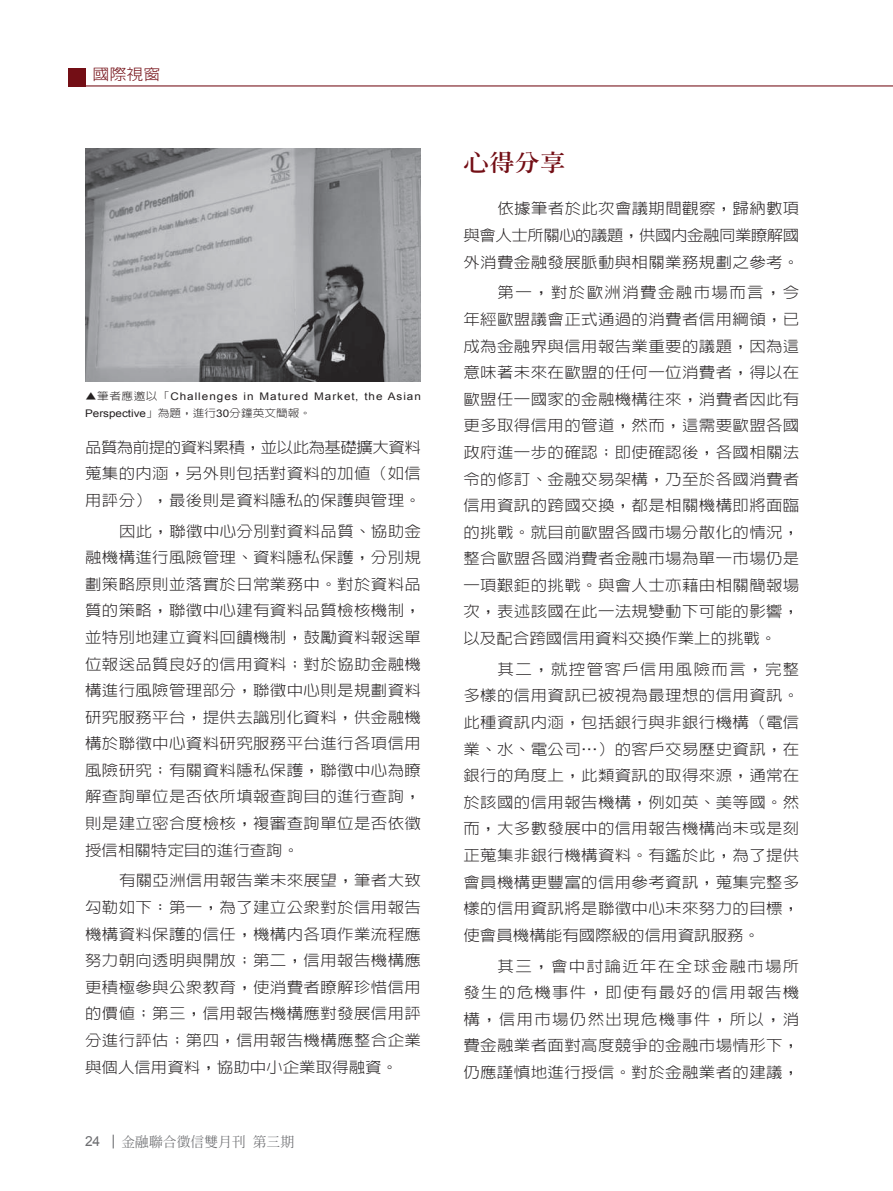
<style>
.page{position:relative;width:893px;height:1191px;background:#fff}
.page>*{position:absolute;margin:0;border:0;box-sizing:border-box;transform-origin:0 0}
.t1{font:800 22.95px "AR Ming B5";color:#730e15;scale:1.11 1}
.t2{font:300 15.3px "AR Hei B5";color:#730e15;scale:1.11 1}
.t3{font:300 15.15px/26.5px "AR Hei B5";letter-spacing:.02em;color:#231f20;text-align:justify;scale:1.09 1}
.t4{font:500 13.8px "AR Ming B5";color:#6c6d70}
.t5{font:13.8px "Arial";color:#6c6d70}
.t6{font:10.5px/16.5px "Arial";letter-spacing:.085em;color:#231f20;scale:1.11 1}
.s1{font-family:"AR Hei B5";font-weight:300}
</style>
<div class="page">
<svg style="left:113px;top:1134px;width:1px;height:14px"></svg>
<div style="left:68px;top:68px;width:17px;height:18px;background:#730e15"></div>
<hr style="left:68px;top:85px;width:825px;height:1px;background:#730e15">
<img style="left:85px;top:149px;width:336px;height:232px">
<p class="t2" style="left:92px;top:67px;width:63px">國際視窗</p>
<p class="t6" style="left:85px;top:388px;width:304px"><span class="s1">▲筆者應邀以「</span>Challenges in Matured Market, the Asian<br>Perspective<span class="s1">」為題，進行</span>30<span class="s1">分鐘英文簡報。</span></p>
<p class="t3" style="left:85px;top:433px;width:310px">品質為前提的資料累積，並以此為基礎擴大資料蒐集的內涵，另外則包括對資料的加值（如信用評分），最後則是資料隱私的保護與管理。</p>
<p class="t3" style="left:85px;top:517px;width:310px;text-indent:34px">因此，聯徵中心分別對資料品質、協助金融機構進行風險管理、資料隱私保護，分別規劃策略原則並落實於日常業務中。對於資料品質的策略，聯徵中心建有資料品質檢核機制，並特別地建立資料回饋機制，鼓勵資料報送單位報送品質良好的信用資料；對於協助金融機構進行風險管理部分，聯徵中心則是規劃資料研究服務平台，提供去識別化資料，供金融機構於聯徵中心資料研究服務平台進行各項信用風險研究；有關資料隱私保護，聯徵中心為瞭解查詢單位是否依所填報查詢目的進行查詢，則是建立密合度檢核，複審查詢單位是否依徵授信相關特定目的進行查詢。</p>
<p class="t3" style="left:85px;top:867px;width:310px;text-indent:34px">有關亞洲信用報告業未來展望，筆者大致勾勒如下：第一，為了建立公眾對於信用報告機構資料保護的信任，機構內各項作業流程應努力朝向透明與開放；第二，信用報告機構應更積極參與公眾教育，使消費者瞭解珍惜信用的價值；第三，信用報告機構應對發展信用評分進行評估；第四，信用報告機構應整合企業與個人信用資料，協助中小企業取得融資。</p>
<p class="t5" style="left:85px;top:1132px;width:17px">24</p>
<p class="t4" style="left:121px;top:1134px;width:174px">金融聯合徵信雙月刊第三期</p>
<h1 class="t1" style="left:463px;top:151px;width:93px">心得分享</h1>
<p class="t3" style="left:463px;top:195px;width:310px;text-indent:34px">依據筆者於此次會議期間觀察，歸納數項與會人士所關心的議題，供國內金融同業瞭解國外消費金融發展脈動與相關業務規劃之參考。</p>
<p class="t3" style="left:463px;top:279px;width:310px;text-indent:34px">第一，對於歐洲消費金融市場而言，今年經歐盟議會正式通過的消費者信用綱領，已成為金融界與信用報告業重要的議題，因為這意味著未來在歐盟的任何一位消費者，得以在歐盟任一國家的金融機構往來，消費者因此有更多取得信用的管道，然而，這需要歐盟各國政府進一步的確認；即使確認後，各國相關法令的修訂、金融交易架構，乃至於各國消費者信用資訊的跨國交換，都是相關機構即將面臨的挑戰。就目前歐盟各國市場分散化的情況，整合歐盟各國消費者金融市場為單一市場仍是一項艱鉅的挑戰。與會人士亦藉由相關簡報場次，表述該國在此一法規變動下可能的影響，以及配合跨國信用資料交換作業上的挑戰。</p>
<p class="t3" style="left:463px;top:656px;width:310px;text-indent:34px">其二，就控管客戶信用風險而言，完整多樣的信用資訊已被視為最理想的信用資訊。此種資訊內涵，包括銀行與非銀行機構（電信業、水、電公司⋯）的客戶交易歷史資訊，在銀行的角度上，此類資訊的取得來源，通常在於該國的信用報告機構，例如英、美等國。然而，大多數發展中的信用報告機構尚未或是刻正蒐集非銀行機構資料。有鑑於此，為了提供會員機構更豐富的信用參考資訊，蒐集完整多樣的信用資訊將是聯徵中心未來努力的目標，使會員機構能有國際級的信用資訊服務。</p>
<p class="t3" style="left:463px;top:952px;width:310px;text-indent:34px">其三，會中討論近年在全球金融市場所發生的危機事件，即使有最好的信用報告機構，信用市場仍然出現危機事件，所以，消費金融業者面對高度競爭的金融市場情形下，仍應謹慎地進行授信。對於金融業者的建議，</p>
</div>
